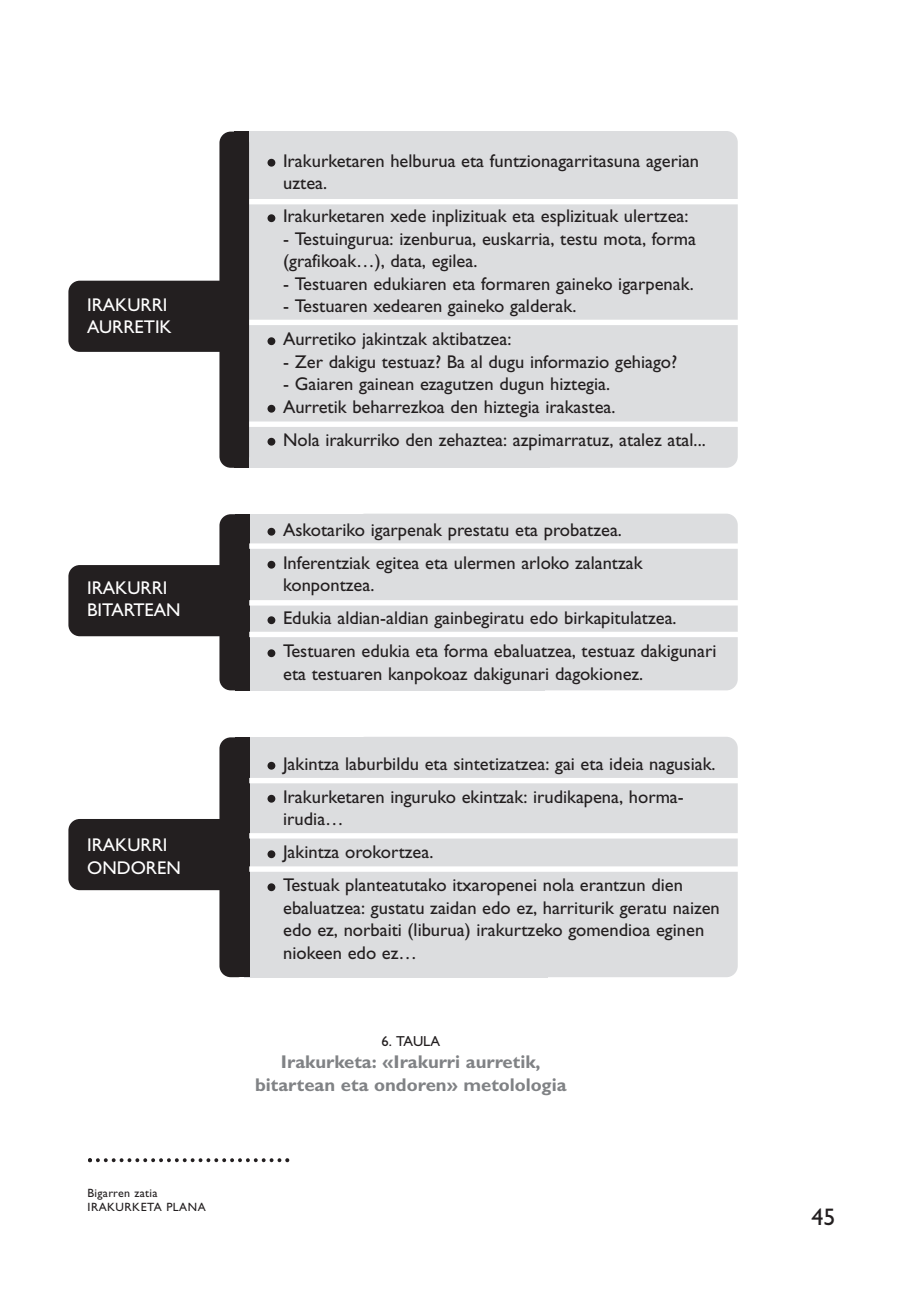
<style>
.page{position:relative;width:908px;height:1304px;background:#fff}
.page>*{position:absolute;margin:0;border:0;box-sizing:border-box;transform-origin:0 0}
.t1{font:24px "Gill Sans";color:#231f20}
.t2{font:18.4px/33px "Gill Sans";color:#231f20}
.t3{font:700 18.4px/22.6px "Gill Sans";color:#808285;text-align:center}
.t4{font:18.4px/22.6px "Gill Sans";color:#fff}
.t5{font:14.4px "Gill Sans";letter-spacing:-.01em;color:#231f20}
.t6{font:12px/14.4px "Gill Sans";letter-spacing:.035em;color:#231f20}
</style>
<div class="page">
<div style="left:244px;top:737px;width:303px;height:240px;background:#dcdddf"></div>
<div style="left:354px;top:737px;width:383px;height:240px;background:#dcdddf;border-radius:11px"></div>
<div style="left:219px;top:737px;width:30px;height:240px;background:#231f20;border-radius:11px"></div>
<div style="left:235px;top:737px;width:14px;height:240px;background:#231f20"></div>
<div style="left:244px;top:514px;width:300px;height:176px;background:#dcdddf"></div>
<div style="left:354px;top:514px;width:383px;height:176px;background:#dcdddf;border-radius:11px"></div>
<div style="left:219px;top:514px;width:30px;height:176px;background:#231f20;border-radius:11px"></div>
<div style="left:235px;top:514px;width:14px;height:176px;background:#231f20"></div>
<div style="left:68px;top:565px;width:174px;height:71px;background:#231f20;border-radius:11px"></div>
<div style="left:68px;top:819px;width:174px;height:71px;background:#231f20;border-radius:11px"></div>
<div style="left:244px;top:131px;width:305px;height:337px;background:#dcdddf"></div>
<div style="left:354px;top:131px;width:383px;height:337px;background:#dcdddf;border-radius:11px"></div>
<div style="left:68px;top:281px;width:174px;height:71px;background:#231f20;border-radius:11px"></div>
<div style="left:219px;top:132px;width:30px;height:336px;background:#231f20;border-radius:11px"></div>
<div style="left:234px;top:132px;width:15px;height:336px;background:#231f20"></div>
<svg style="left:88px;top:1158px;width:201px;height:4px"></svg>
<div style="left:267px;top:883px;width:8px;height:8px;background:#231f20;border-radius:50%"></div>
<div style="left:267px;top:850px;width:8px;height:8px;background:#231f20;border-radius:50%"></div>
<div style="left:267px;top:795px;width:8px;height:8px;background:#231f20;border-radius:50%"></div>
<div style="left:267px;top:762px;width:8px;height:8px;background:#231f20;border-radius:50%"></div>
<div style="left:267px;top:649px;width:8px;height:8px;background:#231f20;border-radius:50%"></div>
<div style="left:267px;top:616px;width:8px;height:8px;background:#231f20;border-radius:50%"></div>
<div style="left:267px;top:561px;width:8px;height:8px;background:#231f20;border-radius:50%"></div>
<div style="left:267px;top:528px;width:8px;height:8px;background:#231f20;border-radius:50%"></div>
<div style="left:267px;top:438px;width:8px;height:8px;background:#231f20;border-radius:50%"></div>
<div style="left:267px;top:405px;width:8px;height:8px;background:#231f20;border-radius:50%"></div>
<div style="left:267px;top:337px;width:8px;height:8px;background:#231f20;border-radius:50%"></div>
<div style="left:267px;top:214px;width:8px;height:8px;background:#231f20;border-radius:50%"></div>
<div style="left:267px;top:159px;width:8px;height:8px;background:#231f20;border-radius:50%"></div>
<div style="left:249px;top:199px;width:492px;height:5px;background:#fff"></div>
<div style="left:249px;top:320px;width:492px;height:5px;background:#fff"></div>
<div style="left:249px;top:422px;width:492px;height:5px;background:#fff"></div>
<div style="left:249px;top:543px;width:492px;height:6px;background:#fff"></div>
<div style="left:249px;top:600px;width:492px;height:6px;background:#fff"></div>
<div style="left:249px;top:632px;width:492px;height:5px;background:#fff"></div>
<div style="left:249px;top:778px;width:492px;height:5px;background:#fff"></div>
<div style="left:249px;top:833px;width:492px;height:6px;background:#fff"></div>
<div style="left:249px;top:866px;width:492px;height:6px;background:#fff"></div>
<p class="t4" style="left:87px;top:293px;width:86px">IRAKURRI<br>AURRETIK</p>
<p class="t4" style="left:87px;top:576px;width:95px">IRAKURRI<br>BITARTEAN</p>
<p class="t4" style="left:87px;top:834px;width:95px">IRAKURRI<br>ONDOREN</p>
<p class="t6" style="left:87px;top:1185px;width:120px">Bigarren zatia<br>IRAKURKETA PLANA</p>
<p class="t2" style="left:283px;top:149px;width:417px;line-height:22.6px">Irakurketaren helburua eta funtzionagarritasuna agerian uztea.</p>
<p class="t2" style="left:283px;top:200px;width:407px">Irakurketaren xede inplizituak eta esplizituak ulertzea:</p>
<p class="t2" style="left:283px;top:227px;width:414px;line-height:22.6px">- Testuingurua: izenburua, euskarria, testu mota, forma (grafikoak…), data, egilea.</p>
<p class="t2" style="left:283px;top:267px;width:412px">- Testuaren edukiaren eta formaren gaineko igarpenak.</p>
<p class="t2" style="left:283px;top:290px;width:295px">- Testuaren xedearen gaineko galderak.<br>Aurretiko jakintzak aktibatzea:</p>
<p class="t2" style="left:283px;top:345px;width:395px">- Zer dakigu testuaz? Ba al dugu informazio gehiago?</p>
<p class="t2" style="left:283px;top:373px;width:334px;line-height:22.6px">- Gaiaren gainean ezagutzen dugun hiztegia.<br>Aurretik beharrezkoa den hiztegia irakastea.</p>
<p class="t2" style="left:283px;top:423px;width:424px">Nola irakurriko den zehaztea: azpimarratuz, atalez atal...</p>
<p class="t2" style="left:283px;top:513px;width:361px">Askotariko igarpenak prestatu eta probatzea.<br>Inferentziak egitea eta ulermen arloko zalantzak</p>
<p class="t2" style="left:283px;top:569px;width:435px">konpontzea.<br>Edukia aldian-aldian gainbegiratu edo birkapitulatzea.<br>Testuaren edukia eta forma ebaluatzea, testuaz dakigunari</p>
<p class="t2" style="left:283px;top:657px;width:361px">eta testuaren kanpokoaz dakigunari dagokionez.</p>
<p class="t2" style="left:283px;top:747px;width:434px">Jakintza laburbildu eta sintetizatzea: gai eta ideia nagusiak.<br>Irakurketaren inguruko ekintzak: irudikapena, horma-</p>
<p class="t2" style="left:283px;top:803px;width:401px">irudia…<br>Jakintza orokortzea.<br>Testuak planteatutako itxaropenei nola erantzun dien</p>
<p class="t2" style="left:283px;top:896px;width:438px;line-height:22.6px">ebaluatzea: gustatu zaidan edo ez, harriturik geratu naizen edo ez, norbaiti (liburua) irakurtzeko gomendioa eginen niokeen edo ez…</p>
<p class="t5" style="left:381px;top:1032px;width:60px">6. TAULA</p>
<p class="t3" style="left:255px;top:1051px;width:313px">Irakurketa: «Irakurri aurretik, bitartean eta ondoren» metolologia</p>
<h1 class="t1" style="left:811px;top:1203px;width:25px">45</h1>
</div>
